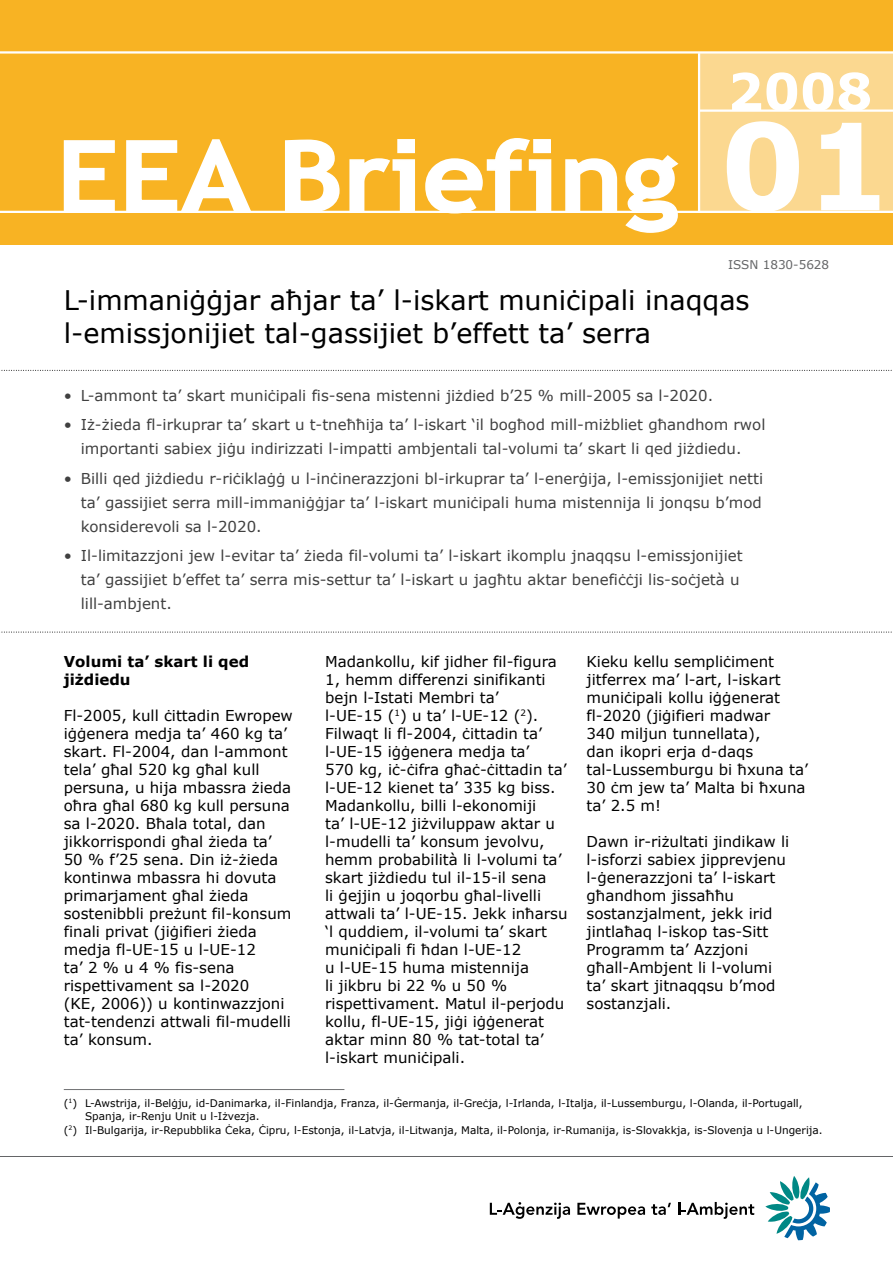
<style>
.page{position:relative;width:893px;height:1263px;background:#fff}
.page>*{position:absolute;margin:0;border:0;box-sizing:border-box;transform-origin:0 0}
.t1{font:700 120px "Verdana";color:#fff}
.t2{font:700 51px "Verdana";color:#fff}
.t3{font:27px/33px "Verdana";color:#000}
.t4{font:15px/18px "Verdana";color:#000}
.t5{font:15px/29.2px "Verdana";color:#404040}
.t6{font:700 15px/17.2px "Verdana";color:#000}
.t7{font:12px "Verdana";color:#646567}
.t8{font:10.5px "Verdana";color:#000}
</style>
<div class="page">
<div style="left:0;top:0;width:893px;height:244px;background:#f8b323"></div>
<div style="left:699px;top:52px;width:194px;height:159px;background:#fbd890"></div>
<hr style="left:0;top:211px;width:893px;height:2px;background:#fff">
<hr style="left:698px;top:53px;width:2px;height:159px;background:#fff">
<hr style="left:699px;top:109px;width:194px;height:3px;background:#fff">
<hr style="left:0;top:51px;width:893px;height:3px;background:#fff">
<svg style="left:63px;top:140px;width:53px;height:71px"></svg>
<svg style="left:125px;top:139px;width:128px;height:72px"></svg>
<svg style="left:284px;top:139px;width:56px;height:72px"></svg>
<svg style="left:349px;top:158px;width:67px;height:53px"></svg>
<svg style="left:424px;top:138px;width:128px;height:76px"></svg>
<svg style="left:564px;top:158px;width:54px;height:53px"></svg>
<svg style="left:624px;top:155px;width:56px;height:78px"></svg>
<div style="left:398px;top:140px;width:16px;height:12px;background:#fff"></div>
<div style="left:397px;top:139px;width:18px;height:14px;border:2px solid #fff"></div>
<div style="left:534px;top:140px;width:16px;height:12px;background:#fff"></div>
<div style="left:533px;top:139px;width:18px;height:14px;border:2px solid #fff"></div>
<hr style="left:0;top:1156px;width:893px;height:1px;background:#646567">
<svg style="left:1px;top:370px;width:891px;height:1px"></svg>
<svg style="left:1px;top:632px;width:891px;height:1px"></svg>
<svg style="left:765px;top:1176px;width:65px;height:64px"></svg>
<svg style="left:490px;top:1202px;width:80px;height:17px"></svg>
<svg style="left:577px;top:1203px;width:68px;height:15px"></svg>
<svg style="left:651px;top:1203px;width:20px;height:12px"></svg>
<svg style="left:678px;top:1202px;width:76px;height:17px"></svg>
<hr style="left:64px;top:1089px;width:280px;height:1px;background:#707173">
<h2 class="t2" style="left:727px;top:59px;width:147px">2008</h2>
<h1 class="t1" style="left:720px;top:90px;width:172px">01</h1>
<p class="t7" style="left:728px;top:257px;width:103px">ISSN 1830-5628</p>
<h3 class="t3" style="left:64px;top:283px;width:687px">L-immaniġġjar aħjar ta’ l-iskart muniċipali inaqqas l‑emissjonijiet tal-gassijiet b’effett ta’ serra</h3>
<p class="t5" style="left:64px;top:380px;width:10px">• •</p>
<p class="t5" style="left:64px;top:463px;width:10px">•</p>
<p class="t5" style="left:64px;top:540px;width:10px">•</p>
<p class="t5" style="left:81px;top:380px;width:686px">L-ammont ta’ skart muniċipali fis-sena mistenni jiżdied b’25 % mill-2005 sa l-2020.<br>Iż-żieda fl-irkuprar ta’ skart u t-tneħħija ta’ l-iskart ‘il bogħod mill-miżbliet għandhom rwol</p>
<p class="t5" style="left:81px;top:434px;width:684px">importanti sabiex jiġu indirizzati l-impatti ambjentali tal-volumi ta’ skart li qed jiżdiedu.<br>Billi qed jiżdiedu r-riċiklaġġ u l-inċinerazzjoni bl-irkuprar ta’ l-enerġija, l-emissjonijiet netti</p>
<p class="t5" style="left:81px;top:490px;width:682px;line-height:24px">ta’ gassijiet serra mill-immaniġġjar ta’ l-iskart muniċipali huma mistennija li jonqsu b’mod konsiderevoli sa l-2020.</p>
<p class="t5" style="left:81px;top:543px;width:663px;line-height:24px">Il-limitazzjoni jew l-evitar ta’ żieda fil-volumi ta’ l-iskart ikomplu jnaqqsu l-emissjonijiet ta’ gassijiet b’effet ta’ serra mis-settur ta’ l-iskart u jagħtu aktar benefiċċji lis-soċjetà u lill‑ambjent.</p>
<p class="t6" style="left:64px;top:653px;width:187px">Volumi ta’ skart li qed jiżdiedu</p>
<p class="t4" style="left:64px;top:706px;width:231px">Fl‑2005, kull ċittadin Ewropew iġġenera medja ta’ 460 kg ta’ skart. Fl‑2004, dan l‑ammont tela’ għal 520 kg għal kull persuna, u hija mbassra żieda oħra għal 680 kg kull persuna sa l‑2020. Bħala total, dan jikkorrispondi għal żieda ta’<br>50 % f’25 sena. Din iż‑żieda kontinwa mbassra hi dovuta primarjament għal żieda sostenibbli preżunt fil‑konsum finali privat (jiġifieri żieda medja fl‑UE‑15 u l‑UE‑12<br>ta’ 2 % u 4 % fis‑sena rispettivament sa l‑2020<br>(KE, 2006)) u kontinwazzjoni tat‑tendenzi attwali fil‑mudelli ta’ konsum.</p>
<p class="t4" style="left:325px;top:652px;width:244px">Madankollu, kif jidher fil‑figura<br>1, hemm differenzi sinifikanti bejn l‑Istati Membri ta’<br>l‑UE‑15 (<sup>1</sup>) u ta’ l‑UE‑12 (<sup>2</sup>).<br>Filwaqt li fl‑2004, ċittadin ta’ l‑UE‑15 iġġenera medja ta’<br>570 kg, iċ‑ċifra għaċ‑ċittadin ta’ l‑UE‑12 kienet ta’ 335 kg biss.<br>Madankollu, billi l‑ekonomiji<br>ta’ l‑UE‑12 jiżviluppaw aktar u l‑mudelli ta’ konsum jevolvu, hemm probabilità li l‑volumi ta’ skart jiżdiedu tul il‑15‑il sena<br>li ġejjin u joqorbu għal‑livelli attwali ta’ l‑UE‑15. Jekk inħarsu ‘l quddiem, il‑volumi ta’ skart muniċipali fi ħdan l‑UE‑12<br>u l‑UE‑15 huma mistennija<br>li jikbru bi 22 % u 50 % rispettivament. Matul il‑perjodu kollu, fl‑UE‑15, jiġi iġġenerat aktar minn 80 % tat‑total ta’ l‑iskart muniċipali.</p>
<p class="t4" style="left:586px;top:652px;width:223px">Kieku kellu sempliċiment jitferrex ma’ l‑art, l‑iskart muniċipali kollu iġġenerat fl‑2020 (jiġifieri madwar<br>340 miljun tunnellata),<br>dan ikopri erja d‑daqs tal‑Lussemburgu bi ħxuna ta’<br>30 ċm jew ta’ Malta bi ħxuna ta’ 2.5 m!</p>
<p class="t4" style="left:586px;top:832px;width:204px">Dawn ir‑riżultati jindikaw li l‑isforzi sabiex jipprevjenu l‑ġenerazzjoni ta’ l‑iskart għandhom jissaħħu sostanzjalment, jekk irid jintlaħaq l‑iskop tas‑Sitt<br>Programm ta’ Azzjoni għall‑Ambjent li l‑volumi ta’ skart jitnaqqsu b’mod sostanzjali.</p>
<p class="t8" style="left:64px;top:1096px;width:740px">(<sup>1</sup>) L-Awstrija, il-Belġju, id-Danimarka, il-Finlandja, Franza, il-Ġermanja, il-Greċja, l-Irlanda, l-Italja, il-Lussemburgu, l-Olanda, il-Portugall,</p>
<p class="t8" style="left:85px;top:1110px;width:176px">Spanja, ir-Renju Unit u l-Iżvezja.</p>
<p class="t8" style="left:64px;top:1123px;width:760px">(<sup>2</sup>) Il-Bulgarija, ir-Repubblika Ċeka, Ċipru, l-Estonja, il-Latvja, il-Litwanja, Malta, il-Polonja, ir-Rumanija, is-Slovakkja, is-Slovenja u l-Ungerija.</p>
</div>
